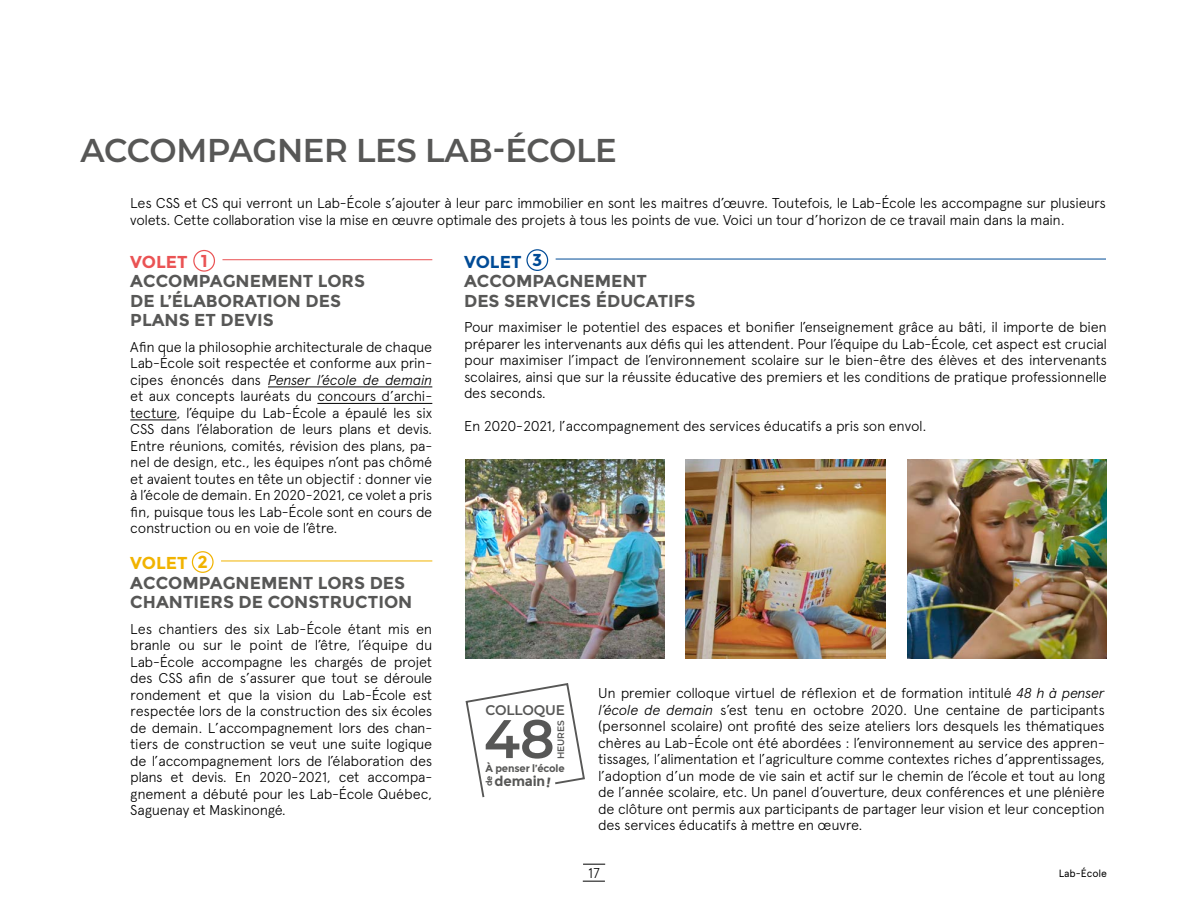
<style>
.page{position:relative;width:1188px;height:918px;background:#fff}
.page>*{position:absolute;margin:0;border:0;box-sizing:border-box;transform-origin:0 0}
.t1{font:600 54.3px "Montserrat";color:#575756}
.t2{font:600 33px "Montserrat";letter-spacing:-.01em;color:#575756}
.t3{font:700 17.25px/19.5px "Montserrat";color:#575756}
.t4{font:700 17.25px "Montserrat";color:#ea5354}
.t5{font:700 17.25px "Montserrat";color:#f1b300}
.t6{font:700 17.25px "Montserrat";color:#004b96}
.t7{font:300 14.25px/16.5px "Apercu";letter-spacing:-.025em;color:#000;text-align:justify}
.t8{font:600 13.95px "Montserrat";letter-spacing:-.01em;color:#575756}
.t9{font:700 13.95px "Montserrat";letter-spacing:-.01em;color:#575756}
.t10{font:700 10.5px "Montserrat";letter-spacing:-.015em;color:#575756}
.t11{font:10.5px "Apercu";letter-spacing:-.01em;color:#000}
.t12{font:600 9.3px "Montserrat";letter-spacing:-.01em;color:#575756}
.t13{font:700 8.55px "Montserrat";color:#575756}
.s1{font-style:italic}
</style>
<div class="page">
<svg style="left:583px;top:864px;width:22px;height:1px"></svg>
<svg style="left:583px;top:881px;width:22px;height:1px"></svg>
<hr style="left:268px;top:387px;width:164px;height:1px;background:#000">
<hr style="left:317px;top:403px;width:115px;height:1px;background:#000">
<hr style="left:130px;top:420px;width:46px;height:1px;background:#000">
<div style="left:193px;top:250px;width:22px;height:22px;border:1px solid #ea5354;border-radius:50%"></div>
<hr style="left:222px;top:259px;width:210px;height:1px;background:#ea5354">
<div style="left:192px;top:551px;width:22px;height:22px;border:1px solid #f1b300;border-radius:50%"></div>
<hr style="left:221px;top:561px;width:211px;height:1px;background:#f1b300">
<div style="left:526px;top:249px;width:22px;height:22px;border:1px solid #004b96;border-radius:50%"></div>
<hr style="left:556px;top:259px;width:550px;height:1px;background:#004b96">
<img style="left:686px;top:459px;width:199px;height:199px">
<img style="left:908px;top:459px;width:199px;height:199px">
<img style="left:466px;top:459px;width:199px;height:199px">
<svg style="left:465px;top:683px;width:120px;height:115px"></svg>
<h2 class="t2" style="left:81px;top:127px;width:538px">ACCOMPAGNER LES LAB-ÉCOLE</h2>
<p class="t7" style="left:130px;top:195px;width:977px">Les CSS et CS qui verront un Lab-École s’ajouter à leur parc immobilier en sont les maitres d’œuvre. Toutefois, le Lab-École les accompagne sur plusieurs volets. Cette collaboration vise la mise en œuvre optimale des projets à tous les points de vue. Voici un tour d’horizon de ce travail main dans la main.</p>
<p class="t4" style="left:201px;top:250px;width:8px">1</p>
<p class="t4" style="left:130px;top:251px;width:59px">VOLET</p>
<p class="t3" style="left:130px;top:271px;width:236px">ACCOMPAGNEMENT LORS<br>DE L’ÉLABORATION DES<br>PLANS ET DEVIS</p>
<p class="t7" style="left:130px;top:338px;width:304px">Afin que la philosophie architecturale de chaque Lab-École soit respectée et conforme aux prin&shy;cipes énoncés dans <span class="s1">Penser l’école de demain </span>et aux concepts lauréats du concours d’archi&shy;tecture, l’équipe du Lab-École a épaulé les six CSS dans l’élaboration de leurs plans et devis.<br>Entre réunions, comités, révision des plans, pa&shy;nel de design, etc., les équipes n’ont pas chômé et avaient toutes en tête un objectif : donner vie à l’école de demain. En 2020-2021, ce volet a pris fin, puisque tous les Lab-École sont en cours de construction ou en voie de l’être.</p>
<p class="t5" style="left:130px;top:553px;width:59px">VOLET</p>
<p class="t3" style="left:130px;top:573px;width:284px">ACCOMPAGNEMENT LORS DES<br>CHANTIERS DE CONSTRUCTION</p>
<p class="t7" style="left:130px;top:620px;width:304px">Les chantiers des six Lab-École étant mis en branle ou sur le point de l’être, l’équipe du Lab-École accompagne les chargés de projet des CSS afin de s’assurer que tout se déroule rondement et que la vision du Lab-École est respectée lors de la construction des six écoles de demain. L’accompagnement lors des chan&shy;tiers de construction se veut une suite logique de l’accompagnement lors de l’élaboration des plans et devis. En 2020-2021, cet accompa&shy;gnement a débuté pour les Lab-École Québec, Saguenay et Maskinongé.</p>
<p class="t5" style="left:198px;top:552px;width:12px">2</p>
<p class="t6" style="left:532px;top:250px;width:12px">3</p>
<p class="t6" style="left:464px;top:251px;width:59px">VOLET</p>
<p class="t3" style="left:464px;top:271px;width:233px">ACCOMPAGNEMENT<br>DES SERVICES ÉDUCATIFS</p>
<p class="t7" style="left:464px;top:319px;width:644px">Pour maximiser le potentiel des espaces et bonifier l’enseignement grâce au bâti, il importe de bien préparer les intervenants aux défis qui les attendent. Pour l’équipe du Lab-École, cet aspect est crucial pour maximiser l’impact de l’environnement scolaire sur le bien-être des élèves et des intervenants scolaires, ainsi que sur la réussite éducative des premiers et les conditions de pratique professionnelle des seconds.</p>
<p class="t7" style="left:464px;top:418px;width:464px">En 2020-2021, l’accompagnement des services éducatifs a pris son envol.</p>
<p class="t8" style="left:486px;top:700px;width:81px">COLLOQUE</p>
<h1 class="t1" style="left:484px;top:700px;width:72px">48</h1>
<p class="t12" style="left:554px;top:759px;width:40px;rotate:-90deg">HEURES</p>
<p class="t10" style="left:485px;top:762px;width:81px">À penser l’école</p>
<p class="t13" style="left:484px;top:786px;width:12px;rotate:-90deg">de</p>
<p class="t9" style="left:495px;top:773px;width:52px">demain</p>
<p class="t7" style="left:598px;top:685px;width:508px">Un premier colloque virtuel de réflexion et de formation intitulé <span class="s1">48 h à penser l’école de demain</span> s’est tenu en octobre 2020. Une centaine de participants (personnel scolaire) ont profité des seize ateliers lors desquels les thématiques chères au Lab-École ont été abordées : l’environnement au service des appren&shy;tissages, l’alimentation et l’agriculture comme contextes riches d’apprentissages, l’adoption d’un mode de vie sain et actif sur le chemin de l’école et tout au long de l’année scolaire, etc. Un panel d’ouverture, deux conférences et une plénière de clôture ont permis aux participants de partager leur vision et leur conception des services éducatifs à mettre en œuvre.</p>
<p class="t7" style="left:588px;top:864px;width:13px">17</p>
<p class="t11" style="left:1059px;top:867px;width:50px">Lab-École</p>
</div>
